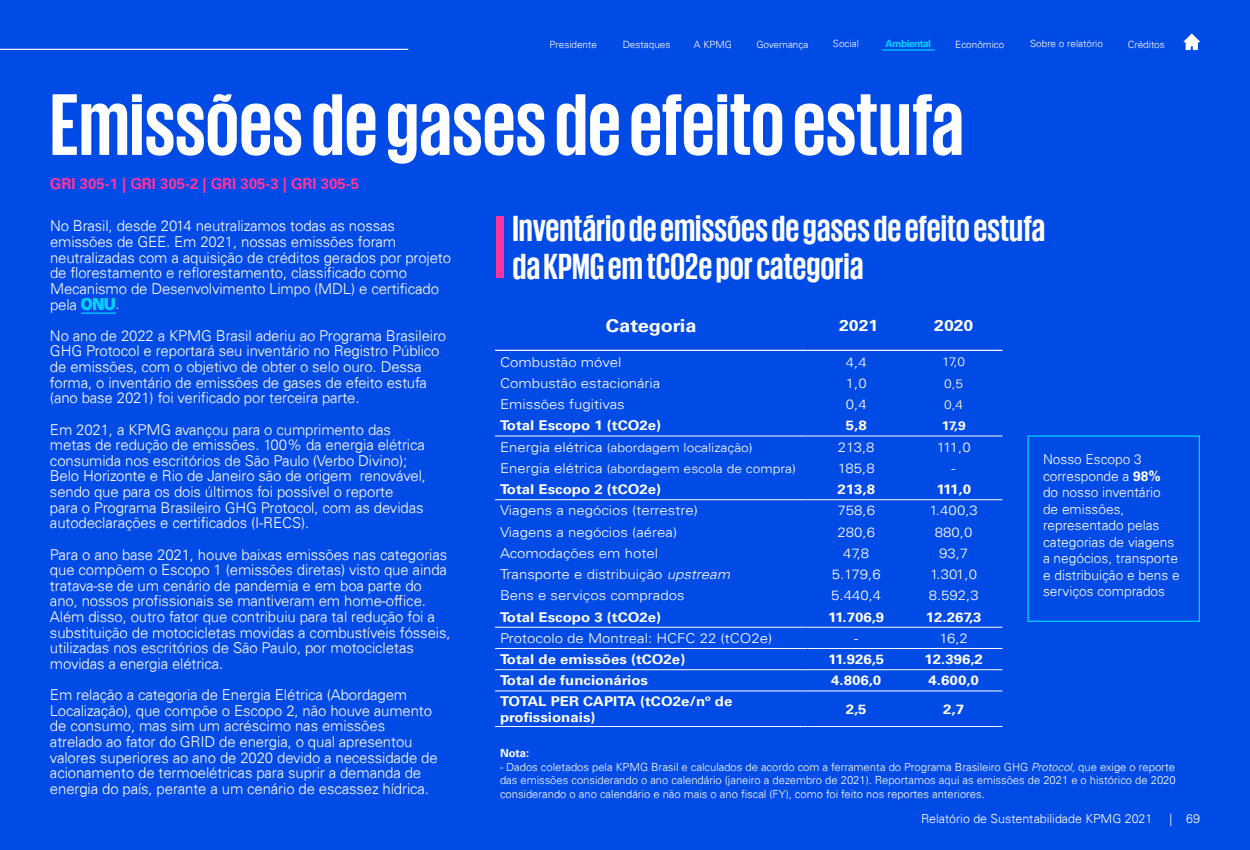
<style>
.page{position:relative;width:1250px;height:850px;background:#004ae6}
.page>*{position:absolute;margin:0;border:0;box-sizing:border-box;transform-origin:0 0}
.t1{font:700 89.38px "KPMG";letter-spacing:-.005em;color:#fff}
.t2{font:700 37.5px/37.5px "KPMG";color:#fff}
.t3{font:700 18.12px "Univers 65";color:#fff;scale:1.11 1}
.t4{font:700 15.75px "Univers 65";color:#fff;scale:1.11 1}
.t5{font:300 15px/15.6px "Univers";letter-spacing:-.01em;color:#fff}
.t6{font:700 15px "Univers LT Std";letter-spacing:-.005em;color:#ff329e}
.t7{font:300 13.75px/16.5px "Univers";letter-spacing:-.005em;color:#fff}
.t8{font:300 13.5px "Univers";color:#fff;scale:1.11 1}
.t9{font:700 13.5px/16.2px "Univers 65";color:#fff;scale:1.11 1}
.t10{font:300 12.5px "Univers";color:#fff;scale:1.11 1}
.t11{font:300 12.5px "Univers";color:#fff}
.t12{font:300 12.38px "Univers";color:#fff;scale:1.11 1}
.t13{font:700 12.38px "Univers 65";color:#fff;scale:1.11 1}
.t14{font:300 11.25px/13.5px "Univers";letter-spacing:-.005em;color:#fff;text-align:justify}
.t15{font:700 11.25px "Univers 65";color:#fff}
.t16{font:300 10px "Univers";letter-spacing:-.005em;color:#fff}
.t17{font:700 10px "Univers 65";letter-spacing:-.05em;color:#00d2ff}
.s1{font-family:"Univers 65";font-weight:700;color:#00d2ff}
.s2{font-size:13.5px}
.s3{font-family:"Univers 45";font-style:italic}
.s4{font-family:"Univers 65";font-weight:700}
</style>
<div class="page">
<hr style="left:495px;top:350px;width:313px;height:1px;background:#fff">
<hr style="left:808px;top:350px;width:97px;height:1px;background:#fff">
<hr style="left:905px;top:350px;width:97px;height:1px;background:#fff">
<hr style="left:495px;top:500px;width:313px;height:1px;background:#fff">
<hr style="left:808px;top:500px;width:97px;height:1px;background:#fff">
<hr style="left:905px;top:500px;width:97px;height:1px;background:#fff">
<hr style="left:495px;top:436px;width:313px;height:1px;background:#fff">
<hr style="left:808px;top:436px;width:97px;height:1px;background:#fff">
<hr style="left:905px;top:436px;width:97px;height:1px;background:#fff">
<hr style="left:495px;top:627px;width:313px;height:1px;background:#fff">
<hr style="left:808px;top:627px;width:97px;height:1px;background:#fff">
<hr style="left:905px;top:627px;width:97px;height:1px;background:#fff">
<hr style="left:495px;top:648px;width:313px;height:1px;background:#fff">
<hr style="left:808px;top:648px;width:97px;height:1px;background:#fff">
<hr style="left:905px;top:648px;width:97px;height:1px;background:#fff">
<hr style="left:495px;top:670px;width:313px;height:1px;background:#fff">
<hr style="left:808px;top:670px;width:97px;height:1px;background:#fff">
<hr style="left:905px;top:670px;width:97px;height:1px;background:#fff">
<hr style="left:495px;top:691px;width:313px;height:1px;background:#fff">
<hr style="left:808px;top:691px;width:97px;height:1px;background:#fff">
<hr style="left:905px;top:691px;width:97px;height:1px;background:#fff">
<hr style="left:495px;top:726px;width:313px;height:1px;background:#fff">
<hr style="left:808px;top:726px;width:97px;height:1px;background:#fff">
<hr style="left:905px;top:726px;width:97px;height:1px;background:#fff">
<hr style="left:81px;top:312px;width:35px;height:2px;background:#00d2ff">
<div style="left:496px;top:216px;width:8px;height:62px;background:#ff329e"></div>
<div style="left:1028px;top:435px;width:172px;height:187px;border:1px solid #00d2ff"></div>
<hr style="left:0;top:49px;width:408px;height:1px;background:#fff">
<svg style="left:1184px;top:34px;width:16px;height:16px"></svg>
<hr style="left:882px;top:49px;width:53px;height:2px;background:#00d2ff">
<p class="t16" style="left:550px;top:38px;width:49px">Presidente</p>
<p class="t16" style="left:623px;top:38px;width:49px">Destaques</p>
<p class="t16" style="left:694px;top:38px;width:40px">A KPMG</p>
<p class="t16" style="left:756px;top:38px;width:54px">Governança</p>
<p class="t16" style="left:833px;top:38px;width:27px">Social</p>
<p class="t17" style="left:886px;top:38px;width:47px">Ambiental</p>
<p class="t16" style="left:955px;top:38px;width:51px">Econômico</p>
<p class="t16" style="left:1030px;top:38px;width:74px">Sobre o relatório</p>
<p class="t16" style="left:1128px;top:38px;width:39px">Créditos</p>
<h1 class="t1" style="left:50px;top:80px;width:915px">Emissões de gases de efeito estufa</h1>
<p class="t6" style="left:50px;top:174px;width:311px">GRI 305-1 | GRI 305-2 | GRI 305-3 | GRI 305-5</p>
<p class="t5" style="left:50px;top:218px;width:403px">No Brasil, desde 2014 neutralizamos todas as nossas emissões de GEE. Em 2021, nossas emissões foram neutralizadas com a aquisição de créditos gerados por projeto de florestamento e reflorestamento, classificado como Mecanismo de Desenvolvimento Limpo (MDL) e certificado pela <span class="s1">ONU</span>.</p>
<p class="t5" style="left:50px;top:328px;width:398px">No ano de 2022 a KPMG Brasil aderiu ao Programa Brasileiro GHG Protocol e reportará seu inventário no Registro Público de emissões, com o objetivo de obter o selo ouro. Dessa forma, o inventário de emissões de gases de efeito estufa (ano base 2021) foi verificado por terceira parte.</p>
<p class="t5" style="left:50px;top:421px;width:378px">Em 2021, a KPMG avançou para o cumprimento das metas de redução de emissões. 100% da energia elétrica consumida nos escritórios de São Paulo (Verbo Divino); Belo Horizonte e Rio de Janeiro são de origem renovável, sendo que para os dois últimos foi possível o reporte<br>para o Programa Brasileiro GHG Protocol, com as devidas autodeclarações e certificados (I-RECS).</p>
<p class="t5" style="left:50px;top:546px;width:402px">Para o ano base 2021, houve baixas emissões nas categorias que compõem o Escopo 1 (emissões diretas) visto que ainda tratava-se de um cenário de pandemia e em boa parte do ano, nossos profissionais se mantiveram em home-office.<br>Além disso, outro fator que contribuiu para tal redução foi a substituição de motocicletas movidas a combustíveis fósseis, utilizadas nos escritórios de São Paulo, por motocicletas movidas a energia elétrica.</p>
<p class="t5" style="left:50px;top:687px;width:389px">Em relação a categoria de Energia Elétrica (Abordagem Localização), que compõe o Escopo 2, não houve aumento de consumo, mas sim um acréscimo nas emissões atrelado ao fator do GRID de energia, o qual apresentou valores superiores ao ano de 2020 devido a necessidade de acionamento de termoelétricas para suprir a demanda de energia do país, perante a um cenário de escassez hídrica.</p>
<h2 class="t2" style="left:512px;top:209px;width:534px">Inventário de emissões de gases de efeito estufa da KPMG em tCO2e por categoria</h2>
<p class="t3" style="left:606px;top:315px;width:83px">Categoria</p>
<p class="t4" style="left:839px;top:316px;width:37px">2021</p>
<p class="t4" style="left:934px;top:316px;width:37px">2020</p>
<p class="t8" style="left:500px;top:354px;width:111px">Combustão móvel</p>
<p class="t8" style="left:846px;top:354px;width:20px">4,4</p>
<p class="t12" style="left:942px;top:354px;width:22px">17,0</p>
<p class="t8" style="left:500px;top:375px;width:146px">Combustão estacionária</p>
<p class="t8" style="left:846px;top:375px;width:20px">1,0</p>
<p class="t12" style="left:944px;top:376px;width:19px">0,5</p>
<p class="t8" style="left:500px;top:396px;width:114px">Emissões fugitivas</p>
<p class="t8" style="left:846px;top:396px;width:20px">0,4</p>
<p class="t12" style="left:944px;top:397px;width:19px">0,4</p>
<p class="t9" style="left:500px;top:418px;width:147px">Total Escopo 1 (tCO2e)</p>
<p class="t9" style="left:846px;top:418px;width:20px">5,8</p>
<p class="t13" style="left:942px;top:418px;width:23px">17,9</p>
<p class="t10" style="left:500px;top:440px;width:229px"><span class="s2">Energia elétrica</span> (abordagem localização)</p>
<p class="t8" style="left:838px;top:439px;width:35px">213,8</p>
<p class="t8" style="left:937px;top:439px;width:32px">111,0</p>
<p class="t10" style="left:500px;top:461px;width:268px"><span class="s2">Energia elétrica</span> (abordagem escola de compra)</p>
<p class="t8" style="left:838px;top:460px;width:35px">185,8</p>
<p class="t8" style="left:952px;top:460px;width:5px">-</p>
<p class="t9" style="left:500px;top:481px;width:147px">Total Escopo 2 (tCO2e)</p>
<p class="t9" style="left:837px;top:481px;width:35px">213,8</p>
<p class="t9" style="left:936px;top:481px;width:33px">111,0</p>
<p class="t8" style="left:500px;top:503px;width:180px">Viagens a negócios (terrestre)</p>
<p class="t8" style="left:837px;top:503px;width:35px">758,6</p>
<p class="t8" style="left:930px;top:503px;width:45px">1.400,3</p>
<p class="t8" style="left:500px;top:524px;width:161px">Viagens a negócios (aérea)</p>
<p class="t8" style="left:837px;top:524px;width:35px">280,6</p>
<p class="t8" style="left:935px;top:524px;width:35px">880,0</p>
<p class="t8" style="left:500px;top:545px;width:144px">Acomodações em hotel</p>
<p class="t8" style="left:843px;top:545px;width:25px">47,8</p>
<p class="t8" style="left:939px;top:545px;width:28px">93,7</p>
<p class="t8" style="left:500px;top:566px;width:209px">Transporte e distribuição <span class="s3">upstream</span></p>
<p class="t8" style="left:832px;top:566px;width:46px">5.179,6</p>
<p class="t8" style="left:930px;top:566px;width:44px">1.301,0</p>
<p class="t8" style="left:500px;top:587px;width:168px">Bens e serviços comprados</p>
<p class="t8" style="left:831px;top:587px;width:47px">5.440,4</p>
<p class="t8" style="left:929px;top:587px;width:47px">8.592,3</p>
<p class="t9" style="left:500px;top:609px;width:147px">Total Escopo 3 (tCO2e)</p>
<p class="t9" style="left:828px;top:609px;width:52px">11.706,9</p>
<p class="t9" style="left:926px;top:609px;width:52px">12.267,3</p>
<p class="t8" style="left:500px;top:630px;width:247px">Protocolo de Montreal: HCFC 22 (tCO2e)</p>
<p class="t8" style="left:854px;top:630px;width:5px">-</p>
<p class="t8" style="left:940px;top:630px;width:27px">16,2</p>
<p class="t9" style="left:500px;top:651px;width:168px">Total de emissões (tCO2e)</p>
<p class="t9" style="left:828px;top:651px;width:52px">11.926,5</p>
<p class="t9" style="left:925px;top:651px;width:54px">12.396,2</p>
<p class="t9" style="left:500px;top:673px;width:135px">Total de funcionários</p>
<p class="t9" style="left:831px;top:673px;width:47px">4.806,0</p>
<p class="t9" style="left:929px;top:673px;width:47px">4.600,0</p>
<p class="t9" style="left:500px;top:693px;width:211px">TOTAL PER CAPITA (tCO2e/nº de profissionais)</p>
<p class="t9" style="left:846px;top:701px;width:20px">2,5</p>
<p class="t9" style="left:943px;top:701px;width:20px">2,7</p>
<p class="t15" style="left:500px;top:747px;width:31px">Nota:</p>
<p class="t14" style="left:500px;top:760px;width:677px">- Dados coletados pela KPMG Brasil e calculados de acordo com a ferramenta do Programa Brasileiro GHG <span class="s3">Protocol</span>, que exige o reporte das emissões considerando o ano calendário (janeiro a dezembro de 2021). Reportamos aqui as emissões de 2021 e o histórico de 2020 considerando o ano calendário e não mais o ano fiscal (FY), como foi feito nos reportes anteriores.</p>
<p class="t7" style="left:1043px;top:451px;width:138px">Nosso Escopo 3 corresponde a <span class="s4">98%<br></span>do nosso inventário<br>de emissões, representado pelas categorias de viagens a negócios, transporte e distribuição e bens e serviços comprados</p>
<p class="t11" style="left:921px;top:811px;width:233px">Relatório de Sustentabilidade KPMG 2021</p>
<p class="t11" style="left:1170px;top:811px;width:32px">| 69</p>
</div>
